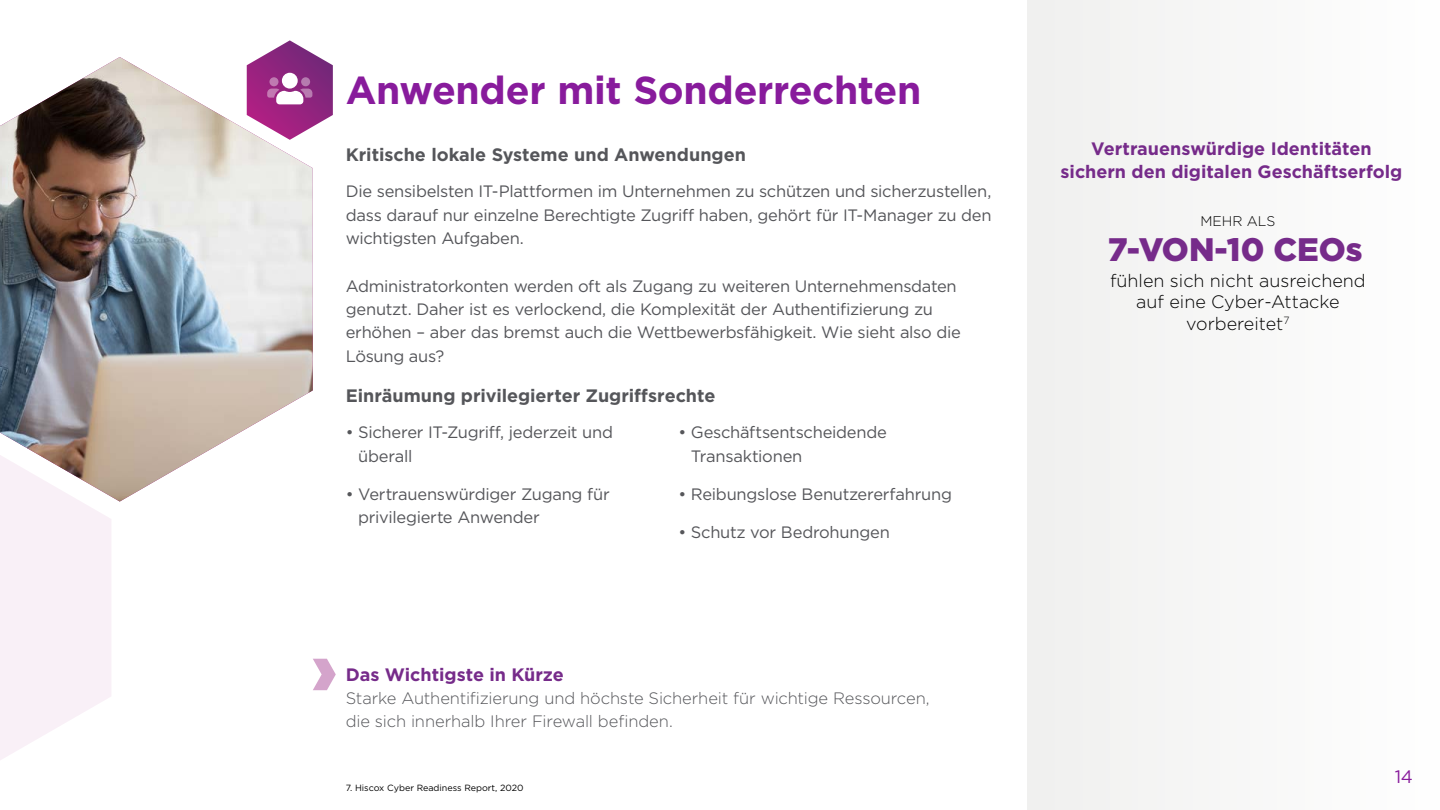
<style>
.page{position:relative;width:1440px;height:810px;background:#fff}
.page>*{position:absolute;margin:0;border:0;box-sizing:border-box;transform-origin:0 0}
.t1{font:700 39px "Gotham";letter-spacing:-.01em;color:#881b9c}
.t2{font:900 32.55px "Gotham";color:#762b8a}
.t3{font:700 18px/22.5px "Gotham";color:#762b8a;text-align:center}
.t4{font:700 18px "Gotham";color:#55565a}
.t5{font:18px "Gotham";color:#881b9c}
.t6{font:300 17.92px/21.5px "Gotham";color:#000;text-align:center}
.t7{font:16.5px/23.2px "Gotham";letter-spacing:-.015em;color:#55565a}
.t8{font:300 16.5px/23.2px "Gotham";letter-spacing:-.01em;color:#55565a}
.t9{font:300 13.95px "Gotham";color:#000}
.t10{font:9px "Gotham";color:#000}
</style>
<div class="page">
<div style="left:1028px;top:0;width:412px;height:810px;background:#f0f0ef"></div>
<svg style="left:0;top:502px;width:111px;height:258px"></svg>
<img style="left:0;top:57px;width:313px;height:445px">
<svg style="left:247px;top:40px;width:86px;height:100px"></svg>
<svg style="left:313px;top:659px;width:23px;height:31px"></svg>
<h1 class="t1" style="left:346px;top:65px;width:577px">Anwender mit Sonderrechten</h1>
<p class="t4" style="left:346px;top:143px;width:402px">Kritische lokale Systeme und Anwendungen</p>
<p class="t7" style="left:346px;top:180px;width:647px;text-align:justify">Die sensibelsten IT-Plattformen im Unternehmen zu schützen und sicherzustellen, dass darauf nur einzelne Berechtigte Zugriff haben, gehört für IT-Manager zu den wichtigsten Aufgaben.</p>
<p class="t7" style="left:346px;top:274px;width:617px">Administratorkonten werden oft als Zugang zu weiteren Unternehmensdaten genutzt. Daher ist es verlockend, die Komplexität der Authentifizierung zu erhöhen – aber das bremst auch die Wettbewerbsfähigkeit. Wie sieht also die Lösung aus?</p>
<p class="t4" style="left:346px;top:384px;width:371px">Einräumung privilegierter Zugriffsrechte</p>
<p class="t7" style="left:358px;top:421px;width:256px;text-indent:-13px">• Sicherer IT-Zugriff, jederzeit und überall</p>
<p class="t7" style="left:358px;top:482px;width:253px;text-indent:-13px">• Vertrauenswürdiger Zugang für privilegierte Anwender</p>
<p class="t7" style="left:691px;top:421px;width:198px;text-indent:-13px">• Geschäftsentscheidende<br>Transaktionen</p>
<p class="t7" style="left:678px;top:482px;width:275px">• Reibungslose Benutzererfahrung</p>
<p class="t7" style="left:678px;top:521px;width:213px">• Schutz vor Bedrohungen</p>
<p class="t3" style="left:346px;top:663px;width:220px">Das Wichtigste in Kürze</p>
<p class="t8" style="left:346px;top:686px;width:586px">Starke Authentifizierung und höchste Sicherheit für wichtige Ressourcen, die sich innerhalb Ihrer Firewall befinden.</p>
<p class="t10" style="left:346px;top:782px;width:179px">7. Hiscox Cyber Readiness Report, 2020</p>
<p class="t3" style="left:1061px;top:137px;width:343px">Vertrauenswürdige Identitäten sichern den digitalen Geschäftserfolg</p>
<p class="t9" style="left:1200px;top:213px;width:76px">MEHR ALS</p>
<h2 class="t2" style="left:1108px;top:227px;width:256px">7-VON-10 CEOs</h2>
<p class="t6" style="left:1110px;top:269px;width:257px">fühlen sich nicht ausreichend auf eine Cyber-Attacke vorbereitet<sup>7</sup></p>
<p class="t5" style="left:1395px;top:765px;width:20px">14</p>
</div>
